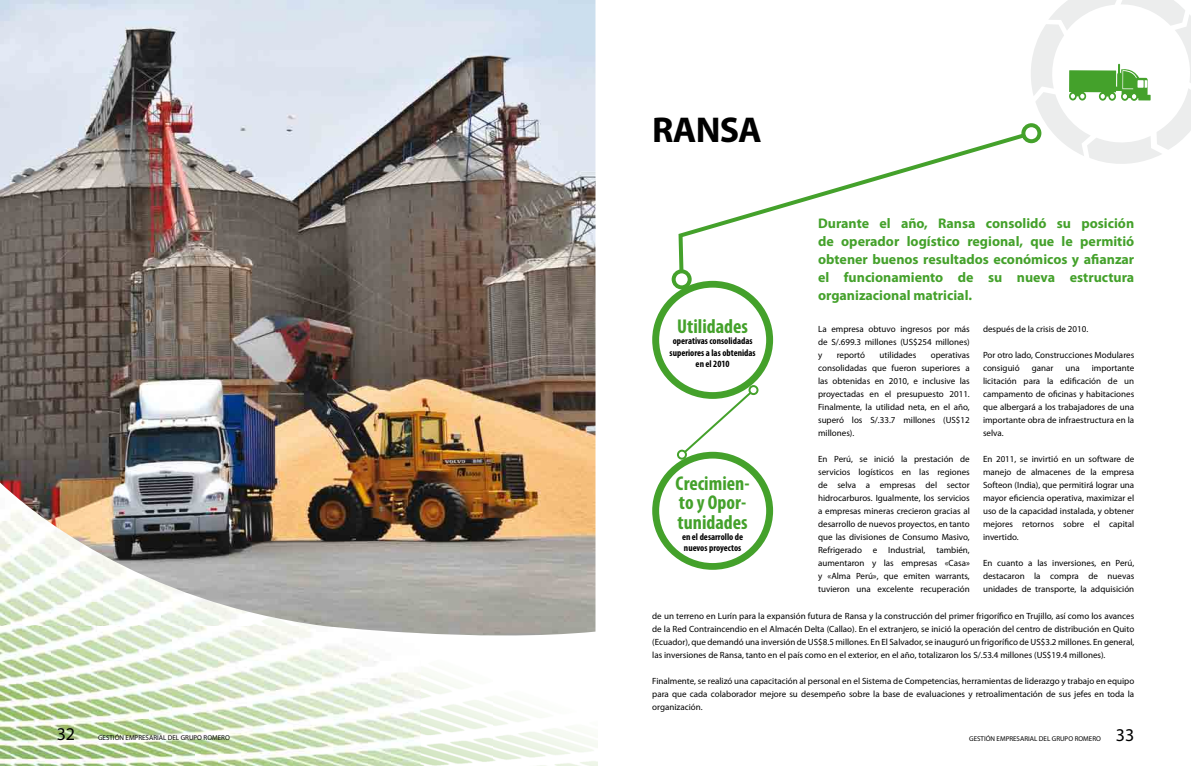
<style>
.page{position:relative;width:1191px;height:766px;background:#fff}
.page>*{position:absolute;margin:0;border:0;box-sizing:border-box;transform-origin:0 0}
.t1{font:700 36px "Myriad Pro";letter-spacing:-.025em;color:#000}
.t2{font:700 condensed 20px/19.2px "Myriad Pro";color:#44a12b}
.t3{font:18px "Myriad Pro";color:#000}
.t4{font:700 14px/18px "Myriad Pro";color:#44a12b;text-align:justify}
.t5{font:700 condensed 9.6px/11.2px "Myriad Pro";color:#000;text-align:center}
.t6{font:9px/13px "Myriad Pro";color:#000;text-align:justify}
.t7{font:7px "Myriad Pro";color:#000}
</style>
<div class="page">
<img style="left:0;top:383px;width:597px;height:382px">
<img style="left:0;top:0;width:595px;height:636px">
<svg style="left:678px;top:134px;width:343px;height:135px"></svg>
<svg style="left:652px;top:269px;width:121px;height:300px"></svg>
<svg style="left:1021px;top:0;width:170px;height:164px"></svg>
<h1 class="t1" style="left:652px;top:106px;width:111px">RANSA</h1>
<h3 class="t4" style="left:818px;top:213px;width:318px">Durante el año, Ransa consolidó su posición de operador logístico regional, que le permitió obtener buenos resultados económicos y afianzar el funcionamiento de su nueva estructura organizacional matricial.</h3>
<h2 class="t2" style="left:677px;top:316px;width:72px">Utilidades</h2>
<p class="t5" style="left:669px;top:335px;width:88px">operativas consolidadas superiores a las obtenidas en el 2010</p>
<p class="t6" style="left:818px;top:322px;width:153px">La empresa obtuvo ingresos por más de S/.699.3 millones (US$254 millones) y</p>
<p class="t6" style="left:983px;top:322px;width:107px">después de la crisis de 2010.</p>
<p class="t6" style="left:983px;top:348px;width:153px">Por otro lado, Construcciones Modulares consiguió</p>
<p class="t6" style="left:836px;top:348px;width:30px">reportó</p>
<p class="t6" style="left:879px;top:348px;width:38px">utilidades</p>
<p class="t6" style="left:818px;top:348px;width:153px;text-indent:113px">operativas consolidadas que fueron superiores a las obtenidas en 2010, e inclusive las proyectadas en el presupuesto 2011.<br>Finalmente, la utilidad neta, en el año, superó los S/.33.7 millones (US$12 millones).</p>
<p class="t6" style="left:818px;top:452px;width:153px">En Perú, se inició la prestación de servicios logísticos en las regiones de selva a empresas del sector hidrocarburos. Igualmente, los servicios a empresas mineras crecieron gracias al desarrollo de nuevos proyectos, en tanto que las divisiones de Consumo Masivo, Refrigerado e Industrial, también, aumentaron y las empresas «Casa» y «Alma Perú», que emiten warrants, tuvieron una excelente recuperación</p>
<p class="t6" style="left:983px;top:361px;width:153px;text-indent:109px">importante licitación para la edificación de un campamento de oficinas y habitaciones que albergará a los trabajadores de una importante obra de infraestructura en la selva.</p>
<p class="t6" style="left:983px;top:452px;width:153px">En 2011, se invirtió en un software de manejo de almacenes de la empresa Softeon (India), que permitirá lograr una mayor eficiencia operativa, maximizar el uso de la capacidad instalada, y obtener mejores retornos sobre el capital invertido.</p>
<p class="t6" style="left:983px;top:556px;width:153px">En cuanto a las inversiones, en Perú, destacaron la compra de nuevas unidades de transporte, la adquisición</p>
<p class="t6" style="left:652px;top:608px;width:483px">de un terreno en Lurín para la expansión futura de Ransa y la construcción del primer frigorífico en Trujillo, así como los avances de la Red Contraincendio en el Almacén Delta (Callao). En el extranjero, se inició la operación del centro de distribución en Quito (Ecuador), que demandó una inversión de US$8.5 millones. En El Salvador, se inauguró un frigorífico de US$3.2 millones. En general, las inversiones de Ransa, tanto en el país como en el exterior, en el año, totalizaron los S/.53.4 millones (US$19.4 millones).</p>
<p class="t6" style="left:652px;top:673px;width:483px">Finalmente, se realizó una capacitación al personal en el Sistema de Competencias, herramientas de liderazgo y trabajo en equipo para que cada colaborador mejore su desempeño sobre la base de evaluaciones y retroalimentación de sus jefes en toda la organización.</p>
<p class="t6" style="left:1031px;top:361px;width:23px">ganar</p>
<p class="t6" style="left:1065px;top:361px;width:16px">una</p>
<h2 class="t2" style="left:675px;top:473px;width:75px">Crecimien&shy;to y Opor&shy;tunidades</h2>
<p class="t5" style="left:682px;top:530px;width:63px;text-align:left">en el desarrollo de nuevos proyectos</p>
<h3 class="t3" style="left:57px;top:722px;width:20px">32</h3>
<p class="t7" style="left:98px;top:733px;width:133px">GESTIÓN EMPRESARIAL DEL GRUPO ROMERO</p>
<p class="t7" style="left:969px;top:733px;width:133px">GESTIÓN EMPRESARIAL DEL GRUPO ROMERO</p>
<h3 class="t3" style="left:1115px;top:723px;width:20px">33</h3>
</div>
